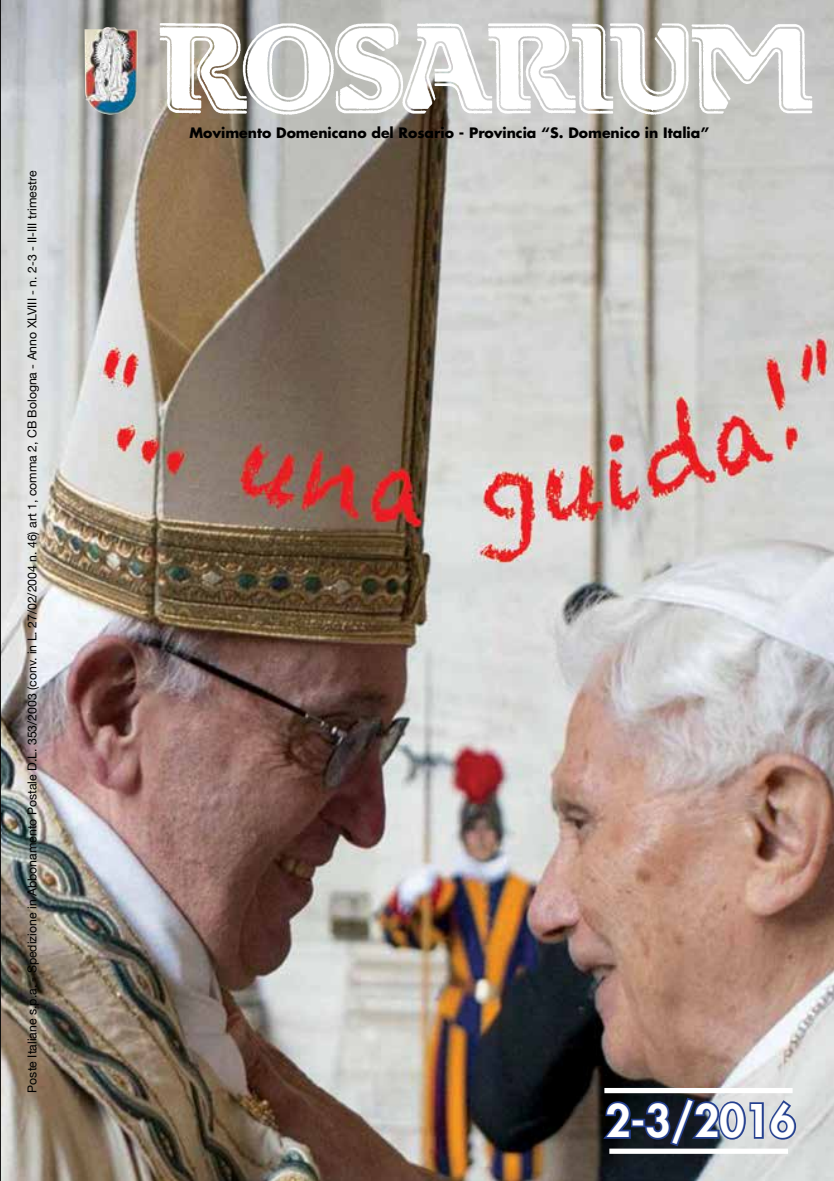
<style>
.page{position:relative;width:834px;height:1181px;background:#fff}
.page>*{position:absolute;margin:0;border:0;box-sizing:border-box;transform-origin:0 0}
.t1{font:800 43.75px "Futura Std";color:#fff}
.t2{font:700 14px "Futura Std";color:#000}
.t3{font:12.25px "Helvetica Neue";color:#000}
</style>
<div class="page">
<img style="left:0;top:0;width:833px;height:1181px">
<img style="left:148px;top:12px;width:679px;height:107px">
<img style="left:84px;top:27px;width:54px;height:88px">
<svg style="left:599px;top:1099px;width:33px;height:43px"></svg>
<div style="left:631px;top:1118px;width:14px;height:9px;border:4px solid #25408f"></div>
<svg style="left:643px;top:1095px;width:154px;height:53px;background:#616d89"></svg>
<div style="left:604px;top:1088px;width:188px;height:5px;background:#fff"></div>
<div style="left:609px;top:1148px;width:178px;height:5px;background:#fff"></div>
<p class="t3" style="left:25px;top:1092px;width:923px;rotate:-90deg">Poste Italiane s.p.a. - Spedizione in Abbonamento Postale D.L. 353/2003 (conv. in L. 27/02/2004 n. 46) art 1, comma 2, CB Bologna - Anno XLVIII - n. 2-3 - II-III trimestre</p>
<p class="t2" style="left:189px;top:123px;width:521px">Movimento Domenicano del Rosario - Provincia “S. Domenico in Italia”</p>
<h1 class="t1" style="left:605px;top:1093px;width:191px">2-3/2016</h1>
</div>
